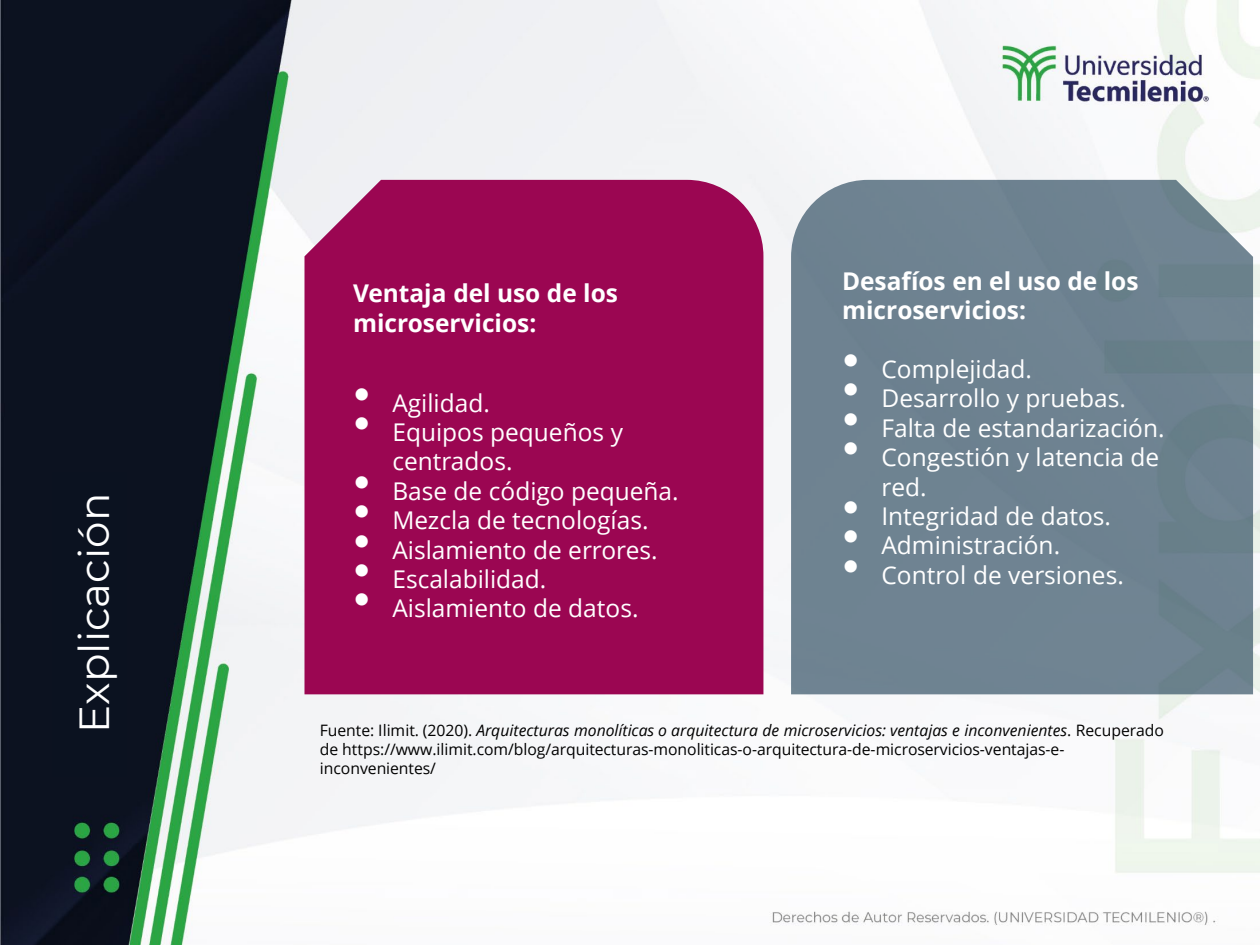
<style>
.page{position:relative;width:1260px;height:945px;background:#fff}
.page>*{position:absolute;margin:0;border:0;box-sizing:border-box;transform-origin:0 0}
.t1{font:42px "Montserrat";color:#fff}
.t2{font:24.5px/29.4px "Open Sans";color:#fff}
.t3{font:700 24.5px/29.4px "Open Sans";color:#fff}
.t4{font:15.75px/18.9px "Open Sans";letter-spacing:-.005em;color:#000}
.s1{font-family:"Arial";font-size:49px}
.s2{font-style:italic}
</style>
<div class="page">
<img style="left:0;top:0;width:1260px;height:945px">
<div style="left:52px;top:472px;width:75px;height:305px;background:#0b1220"></div>
<div style="left:305px;top:180px;width:458px;height:514px;background:#9b0652"></div>
<div style="left:791px;top:180px;width:462px;height:514px;background:#6e8391"></div>
<h1 class="t1" style="left:65px;top:733px;width:241px;rotate:-90deg">Explicación</h1>
<p class="t3" style="left:353px;top:278px;width:266px">Ventaja del uso de los microservicios:</p>
<p class="t2" style="left:353px;top:387px;width:139px"><span class="s1">•</span> Agilidad.</p>
<p class="t2" style="left:392px;top:417px;width:232px;text-indent:-39px"><span class="s1">•</span> Equipos pequeños y centrados.</p>
<p class="t2" style="left:353px;top:476px;width:327px"><span class="s1">•</span> Base de código pequeña.</p>
<p class="t2" style="left:353px;top:505px;width:297px"><span class="s1">•</span> Mezcla de tecnologías.</p>
<p class="t2" style="left:353px;top:534px;width:306px"><span class="s1">•</span> Aislamiento de errores.</p>
<p class="t2" style="left:353px;top:564px;width:195px"><span class="s1">•</span> Escalabilidad.</p>
<p class="t2" style="left:353px;top:593px;width:287px"><span class="s1">•</span> Aislamiento de datos.</p>
<p class="t3" style="left:842px;top:266px;width:298px">Desafíos en el uso de los microservicios:</p>
<p class="t2" style="left:842px;top:354px;width:191px"><span class="s1">•</span> Complejidad.</p>
<p class="t2" style="left:842px;top:383px;width:285px"><span class="s1">•</span> Desarrollo y pruebas.</p>
<p class="t2" style="left:842px;top:413px;width:324px"><span class="s1">•</span> Falta de estandarización.</p>
<p class="t2" style="left:881px;top:442px;width:279px;text-indent:-39px"><span class="s1">•</span> Congestión y latencia de red.</p>
<p class="t2" style="left:842px;top:501px;width:270px"><span class="s1">•</span> Integridad de datos.</p>
<p class="t2" style="left:842px;top:530px;width:220px"><span class="s1">•</span> Administración.</p>
<p class="t2" style="left:842px;top:560px;width:283px"><span class="s1">•</span> Control de versiones.</p>
<p class="t4" style="left:320px;top:720px;width:846px">Fuente: Ilimit. (2020). <span class="s2">Arquitecturas monolíticas o arquitectura de microservicios: ventajas e inconvenientes</span>. Recuperado de https://www.ilimit.com/blog/arquitecturas-monoliticas-o-arquitectura-de-microservicios-ventajas-e&shy;inconvenientes/</p>
</div>
